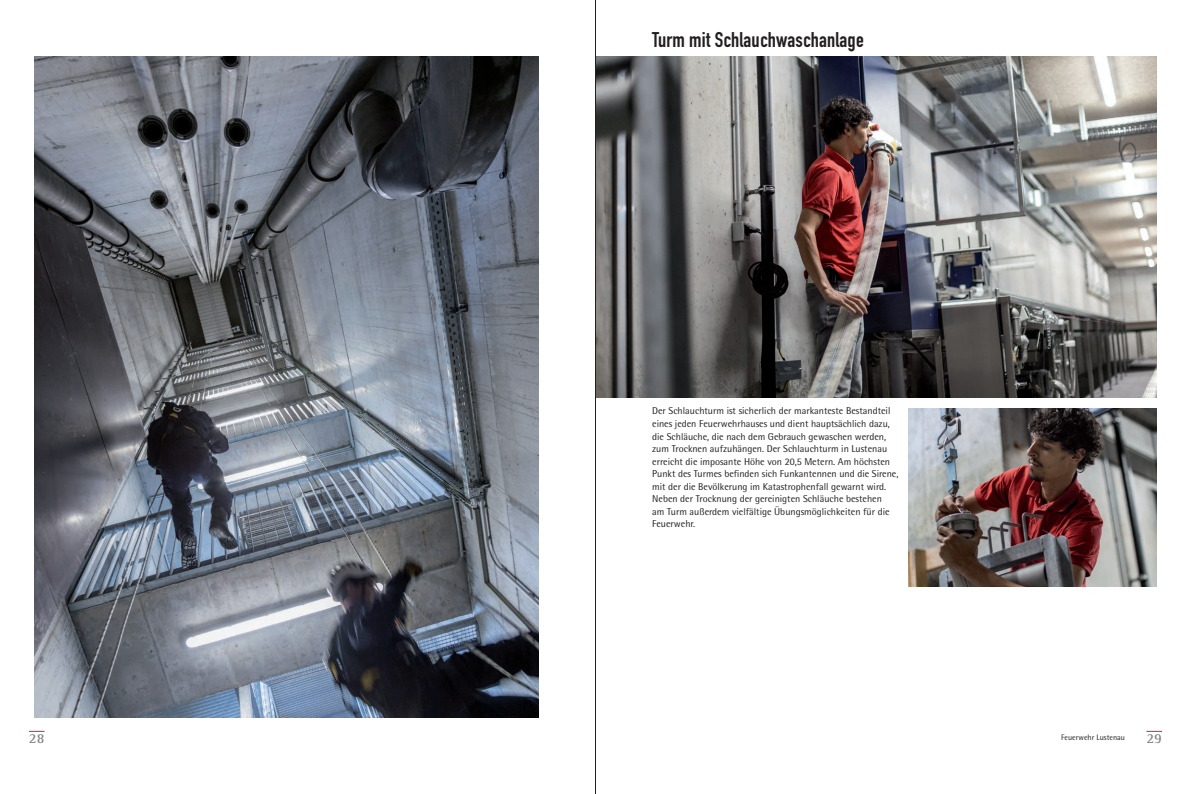
<style>
.page{position:relative;width:1191px;height:794px;background:#fff}
.page>*{position:absolute;margin:0;border:0;box-sizing:border-box;transform-origin:0 0}
.t1{font:21px "DIN Engschrift";letter-spacing:.01em;color:#231f20}
.t2{font:700 14px "Rotis Semi Serif";color:#808285}
.t3{font:10px/12.5px "Rotis Semi Sans";color:#231f20}
.t4{font:8px "Rotis Semi Sans";color:#231f20}
</style>
<div class="page">
<svg style="left:1146px;top:731px;width:16px;height:1px"></svg>
<svg style="left:29px;top:731px;width:16px;height:1px"></svg>
<img style="left:34px;top:57px;width:505px;height:660px">
<img style="left:596px;top:57px;width:561px;height:340px">
<img style="left:909px;top:408px;width:248px;height:178px">
<hr style="left:595px;top:0;width:1px;height:794px;background:#231f20">
<h1 class="t1" style="left:652px;top:27px;width:213px">Turm mit Schlauchwaschanlage</h1>
<p class="t3" style="left:652px;top:405px;width:248px">Der Schlauchturm ist sicherlich der markanteste Bestandteil eines jeden Feuerwehrhauses und dient hauptsächlich dazu, die Schläuche, die nach dem Gebrauch gewaschen werden, zum Trocknen aufzuhängen. Der Schlauchturm in Lustenau erreicht die imposante Höhe von 20,5 Metern. Am höchsten Punkt des Turmes befinden sich Funkantennen und die Sirene, mit der die Bevölkerung im Katastrophenfall gewarnt wird.<br>Neben der Trocknung der gereinigten Schläuche bestehen<br>am Turm außerdem vielfältige Übungsmöglichkeiten für die Feuerwehr.</p>
<h2 class="t2" style="left:29px;top:730px;width:17px">28</h2>
<p class="t4" style="left:1061px;top:732px;width:65px">Feuerwehr Lustenau</p>
<h2 class="t2" style="left:1146px;top:730px;width:17px">29</h2>
</div>
